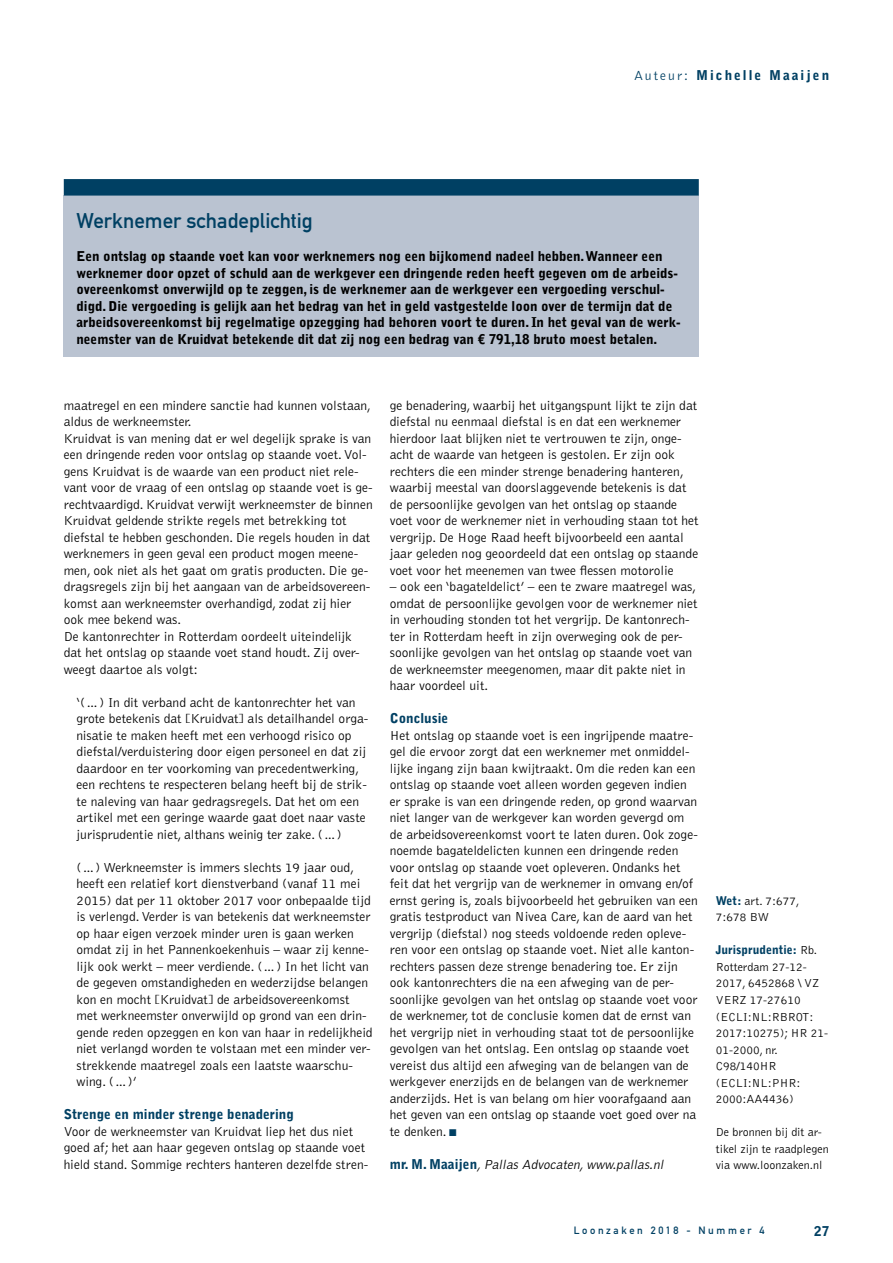
<style>
.page{position:relative;width:893px;height:1263px;background:#fff}
.page>*{position:absolute;margin:0;border:0;box-sizing:border-box;transform-origin:0 0}
.t1{font:21px "DIN Mittelschrift Std";color:#004063}
.t2{font:300 13.5px/16.5px "Bell Gothic Std";color:#000}
.t3{font:900 13.5px/16.5px "Bell Gothic Std";letter-spacing:-.005em;color:#000}
.t4{font:900 13.5px "Bell Gothic Std";color:#004063}
.t5{font:italic 300 13.5px "Bell Gothic Std";color:#000}
.t6{font:900 13.5px "Bell Gothic Std";letter-spacing:.15em;color:#004063}
.t7{font:300 12px/16.5px "Bell Gothic Std";color:#000}
.t8{font:10.5px "DIN Mittelschrift Std";letter-spacing:.25em;color:#004063}
.s1{font-weight:300}
.s2{color:#004063}
.s3{font-weight:900;font-style:normal;color:#004063}
.s4{font-weight:900;color:#004063}
</style>
<div class="page">
<div style="left:64px;top:195px;width:635px;height:50px;background:#bac3d1"></div>
<div style="left:64px;top:179px;width:635px;height:17px;background:#004063"></div>
<div style="left:64px;top:245px;width:635px;height:112px;background:#bac3d1"></div>
<p class="t6" style="left:634px;top:67px;width:196px"><span class="s1">Auteur:</span> Michelle Maaijen</p>
<h1 class="t1" style="left:77px;top:209px;width:238px">Werknemer schadeplichtig</h1>
<p class="t3" style="left:77px;top:248px;width:606px">Een ontslag op staande voet kan voor werknemers nog een bijkomend nadeel hebben. Wanneer een werknemer door opzet of schuld aan de werkgever een dringende reden heeft gegeven om de arbeids&shy;overeenkomst onverwijld op te zeggen, is de werknemer aan de werkgever een vergoeding verschul&shy;digd. Die vergoeding is gelijk aan het bedrag van het in geld vastgestelde loon over de termijn dat de arbeidsovereenkomst bij regelmatige opzegging had behoren voort te duren. In het geval van de werk&shy;neemster van de Kruidvat betekende dit dat zij nog een bedrag van € 791,18 bruto moest betalen.</p>
<p class="t2" style="left:64px;top:397px;width:310px">maatregel en een mindere sanctie had kunnen volstaan, aldus de werkneemster.<br>Kruidvat is van mening dat er wel degelijk sprake is van een dringende reden voor ontslag op staande voet. Vol&shy;gens Kruidvat is de waarde van een product niet rele&shy;vant voor de vraag of een ontslag op staande voet is ge&shy;rechtvaardigd. Kruidvat verwijt werkneemster de binnen Kruidvat geldende strikte regels met betrekking tot diefstal te hebben geschonden. Die regels houden in dat werknemers in geen geval een product mogen meene&shy;men, ook niet als het gaat om gratis producten. Die ge&shy;dragsregels zijn bij het aangaan van de arbeidsovereen&shy;komst aan werkneemster overhandigd, zodat zij hier ook mee bekend was.<br>De kantonrechter in Rotterdam oordeelt uiteindelijk dat het ontslag op staande voet stand houdt. Zij over&shy;weegt daartoe als volgt:</p>
<p class="t2" style="left:77px;top:694px;width:293px">‘(…) In dit verband acht de kantonrechter het van grote betekenis dat [Kruidvat] als detailhandel orga&shy;nisatie te maken heeft met een verhoogd risico op diefstal/verduistering door eigen personeel en dat zij daardoor en ter voorkoming van precedentwerking, een rechtens te respecteren belang heeft bij de strik&shy;te naleving van haar gedragsregels. Dat het om een artikel met een geringe waarde gaat doet naar vaste jurisprudentie niet, althans weinig ter zake. (…)</p>
<p class="t2" style="left:77px;top:859px;width:298px">(…) Werkneemster is immers slechts 19 jaar oud, heeft een relatief kort dienstverband (vanaf 11 mei 2015) dat per 11 oktober 2017 voor onbepaalde tijd is verlengd. Verder is van betekenis dat werkneemster op haar eigen verzoek minder uren is gaan werken omdat zij in het Pannenkoekenhuis – waar zij kenne&shy;lijk ook werkt – meer verdiende. (…) In het licht van de gegeven omstandigheden en wederzijdse belangen kon en mocht [Kruidvat] de arbeidsovereenkomst met werkneemster onverwijld op grond van een drin&shy;gende reden opzeggen en kon van haar in redelijkheid niet verlangd worden te volstaan met een minder ver&shy;strekkende maatregel zoals een laatste waarschu&shy;wing. (…)’</p>
<p class="t4" style="left:64px;top:1107px;width:232px">Strenge en minder strenge benadering</p>
<p class="t2" style="left:64px;top:1123px;width:306px">Voor de werkneemster van Kruidvat liep het dus niet goed af; het aan haar gegeven ontslag op staande voet hield stand. Sommige rechters hanteren dezelfde stren-</p>
<p class="t2" style="left:390px;top:397px;width:310px">ge benadering, waarbij het uitgangspunt lijkt te zijn dat diefstal nu eenmaal diefstal is en dat een werknemer hierdoor laat blijken niet te vertrouwen te zijn, onge&shy;acht de waarde van hetgeen is gestolen. Er zijn ook rechters die een minder strenge benadering hanteren, waarbij meestal van doorslaggevende betekenis is dat de persoonlijke gevolgen van het ontslag op staande voet voor de werknemer niet in verhouding staan tot het vergrijp. De Hoge Raad heeft bijvoorbeeld een aantal jaar geleden nog geoordeeld dat een ontslag op staande voet voor het meenemen van twee flessen motorolie</p>
<p class="t2" style="left:390px;top:579px;width:309px">– ook een ‘bagateldelict’ – een te zware maatregel was, omdat de persoonlijke gevolgen voor de werknemer niet in verhouding stonden tot het vergrijp. De kantonrech&shy;ter in Rotterdam heeft in zijn overweging ook de per&shy;soonlijke gevolgen van het ontslag op staande voet van de werkneemster meegenomen, maar dit pakte niet in haar voordeel uit.</p>
<p class="t4" style="left:390px;top:710px;width:60px">Conclusie</p>
<p class="t2" style="left:390px;top:727px;width:310px">Het ontslag op staande voet is een ingrijpende maatre&shy;gel die ervoor zorgt dat een werknemer met onmiddel&shy;lijke ingang zijn baan kwijtraakt. Om die reden kan een ontslag op staande voet alleen worden gegeven indien er sprake is van een dringende reden, op grond waarvan niet langer van de werkgever kan worden gevergd om de arbeidsovereenkomst voort te laten duren. Ook zoge&shy;noemde bagateldelicten kunnen een dringende reden voor ontslag op staande voet opleveren. Ondanks het feit dat het vergrijp van de werknemer in omvang en/of ernst gering is, zoals bijvoorbeeld het gebruiken van een gratis testproduct van Nivea Care, kan de aard van het vergrijp (diefstal) nog steeds voldoende reden opleve&shy;ren voor een ontslag op staande voet. Niet alle kanton&shy;rechters passen deze strenge benadering toe. Er zijn ook kantonrechters die na een afweging van de per&shy;soonlijke gevolgen van het ontslag op staande voet voor de werknemer, tot de conclusie komen dat de ernst van het vergrijp niet in verhouding staat tot de persoonlijke gevolgen van het ontslag. Een ontslag op staande voet vereist dus altijd een afweging van de belangen van de werkgever enerzijds en de belangen van de werknemer anderzijds. Het is van belang om hier voorafgaand aan het geven van een ontslag op staande voet goed over na te denken. <span class="s2">■</span></p>
<p class="t5" style="left:390px;top:1157px;width:278px"><span class="s3">m r. M . M a a i j e n</span>,Pallas Advocaten,www.pallas.nl</p>
<p class="t7" style="left:716px;top:893px;width:85px"><span class="s4">Wet:</span> art. 7:677,<br>7:678 BW</p>
<p class="t7" style="left:716px;top:942px;width:114px"><span class="s4">Jurisprudentie:</span> Rb.<br>Rotterdam 27-12-<br>2017, 6452868 \ VZ<br>VERZ 17-27610 (ECLI:NL:RBROT:<br>2017:10275); HR 21-<br>01-2000, nr.<br>C98/140HR (ECLI:NL:PHR:<br>2000:AA4436)</p>
<p class="t7" style="left:716px;top:1124px;width:115px">De bronnen bij dit ar&shy;tikel zijn te raadplegen via www.loonzaken.nl</p>
<p class="t8" style="left:574px;top:1224px;width:192px">Loonzaken 2018 - Nummer 4</p>
<p class="t4" style="left:814px;top:1224px;width:17px">27</p>
</div>
